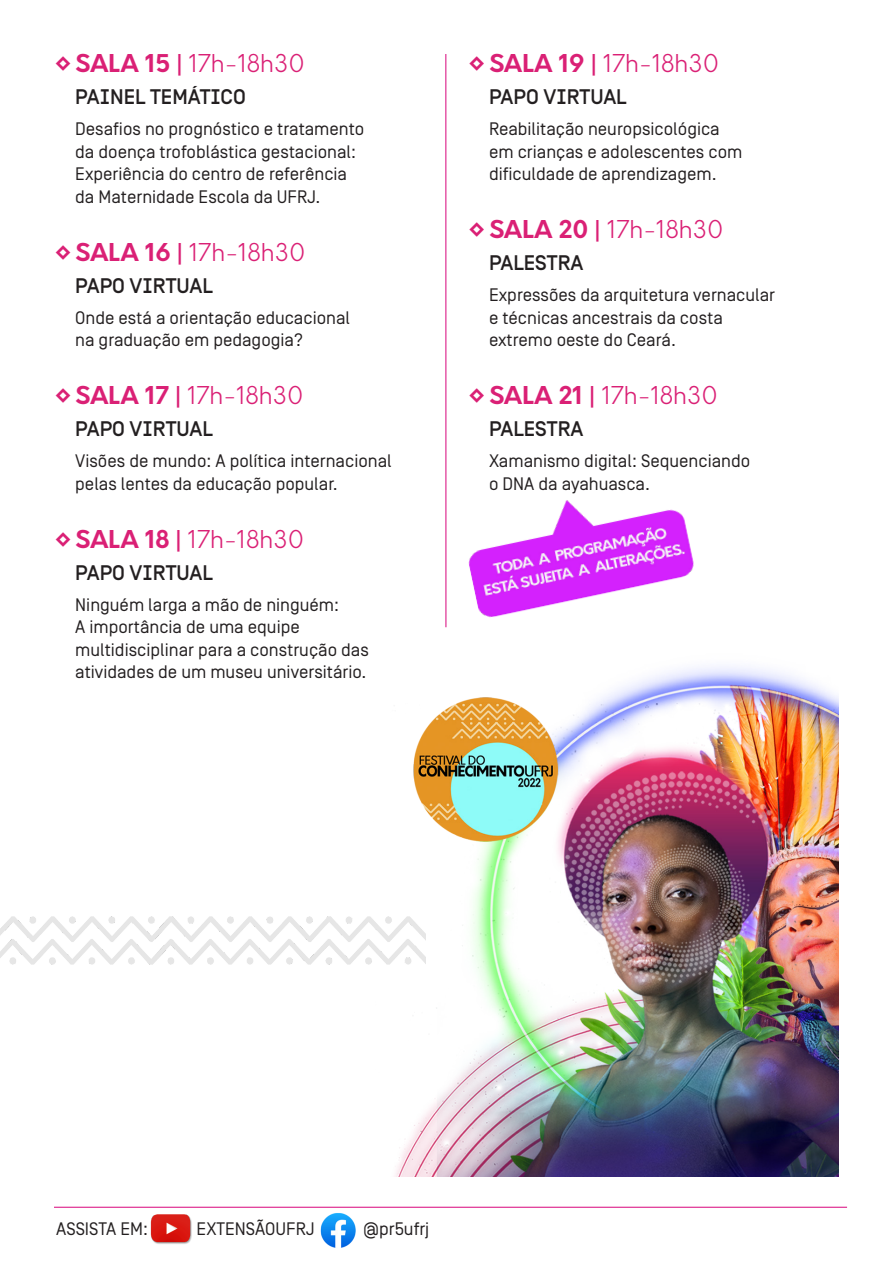
<style>
.page{position:relative;width:893px;height:1263px;background:#fff}
.page>*{position:absolute;margin:0;border:0;box-sizing:border-box;transform-origin:0 0}
.t1{font:300 24px "Orkney";color:#da2075}
._2_-_MODALIDADE{font:21px "Simplon Oi Headline";color:#231f20}
._3_Texto_menor{font:18px/22.5px "Simplon BP";color:#231f20}
._3_-_TEXTO{font:18px/22.5px "Simplon BP";color:#231f20}
.s1{font-weight:700}
</style>
<div class="page">
<img style="left:150px;top:1214px;width:42px;height:30px">
<img style="left:321px;top:1213px;width:35px;height:35px">
<hr style="left:54px;top:1207px;width:793px;height:1px;background:#dc208a">
<hr style="left:445px;top:54px;width:1px;height:573px;background:#dc208a">
<img style="left:347px;top:666px;width:492px;height:511px">
<img style="left:0;top:916px;width:425px;height:48px">
<img style="left:468px;top:500px;width:226px;height:118px">
<p class="t1" style="left:54px;top:48px;width:252px"><span class="s1">◊SALA 15 |</span> 17h-18h30</p>
<p class="_2_-_MODALIDADE" style="left:75px;top:85px;width:172px">PAINEL TEMÁTICO</p>
<p class="_3_Texto_menor" style="left:75px;top:118px;width:291px">Desafios no prognóstico e tratamento da doença trofoblástica gestacional:<br>Experiência do centro de referência da Maternidade Escola da UFRJ.</p>
<p class="t1" style="left:54px;top:236px;width:253px"><span class="s1">◊SALA 16 |</span> 17h-18h30</p>
<p class="_2_-_MODALIDADE" style="left:75px;top:273px;width:139px">PAPO VIRTUAL</p>
<p class="_3_Texto_menor" style="left:75px;top:306px;width:276px">Onde está a orientação educacional na graduação em pedagogia?</p>
<p class="t1" style="left:54px;top:380px;width:251px"><span class="s1">◊SALA 17 |</span> 17h-18h30</p>
<p class="_2_-_MODALIDADE" style="left:75px;top:417px;width:139px">PAPO VIRTUAL</p>
<p class="_3_Texto_menor" style="left:75px;top:450px;width:318px">Visões de mundo: A política internacional pelas lentes da educação popular.</p>
<p class="t1" style="left:54px;top:523px;width:252px"><span class="s1">◊SALA 18 |</span> 17h-18h30</p>
<p class="_2_-_MODALIDADE" style="left:75px;top:560px;width:139px">PAPO VIRTUAL</p>
<p class="_3_Texto_menor" style="left:75px;top:593px;width:295px">Ninguém larga a mão de ninguém:<br>A importância de uma equipe multidisciplinar para a construção das atividades de um museu universitário.</p>
<p class="t1" style="left:468px;top:48px;width:253px"><span class="s1">◊SALA 19 |</span> 17h-18h30</p>
<p class="_2_-_MODALIDADE" style="left:489px;top:85px;width:139px">PAPO VIRTUAL</p>
<p class="_3_Texto_menor" style="left:489px;top:118px;width:255px">Reabilitação neuropsicológica em crianças e adolescentes com dificuldade de aprendizagem.</p>
<p class="t1" style="left:468px;top:214px;width:257px"><span class="s1">◊SALA 20 |</span> 17h-18h30</p>
<p class="_2_-_MODALIDADE" style="left:489px;top:251px;width:96px">PALESTRA</p>
<p class="_3_Texto_menor" style="left:489px;top:284px;width:288px">Expressões da arquitetura vernacular e técnicas ancestrais da costa extremo oeste do Ceará.</p>
<p class="t1" style="left:468px;top:380px;width:252px"><span class="s1">◊SALA 21 |</span> 17h-18h30</p>
<p class="_2_-_MODALIDADE" style="left:489px;top:417px;width:96px">PALESTRA</p>
<p class="_3_-_TEXTO" style="left:489px;top:450px;width:263px">Xamanismo digital: Sequenciando o DNA da ayahuasca.</p>
<p class="_3_Texto_menor" style="left:56px;top:1217px;width:93px">ASSISTA EM:</p>
<p class="_3_Texto_menor" style="left:197px;top:1217px;width:119px">EXTENSÃOUFRJ</p>
<p class="_3_Texto_menor" style="left:363px;top:1217px;width:68px">@pr5ufrj</p>
</div>
